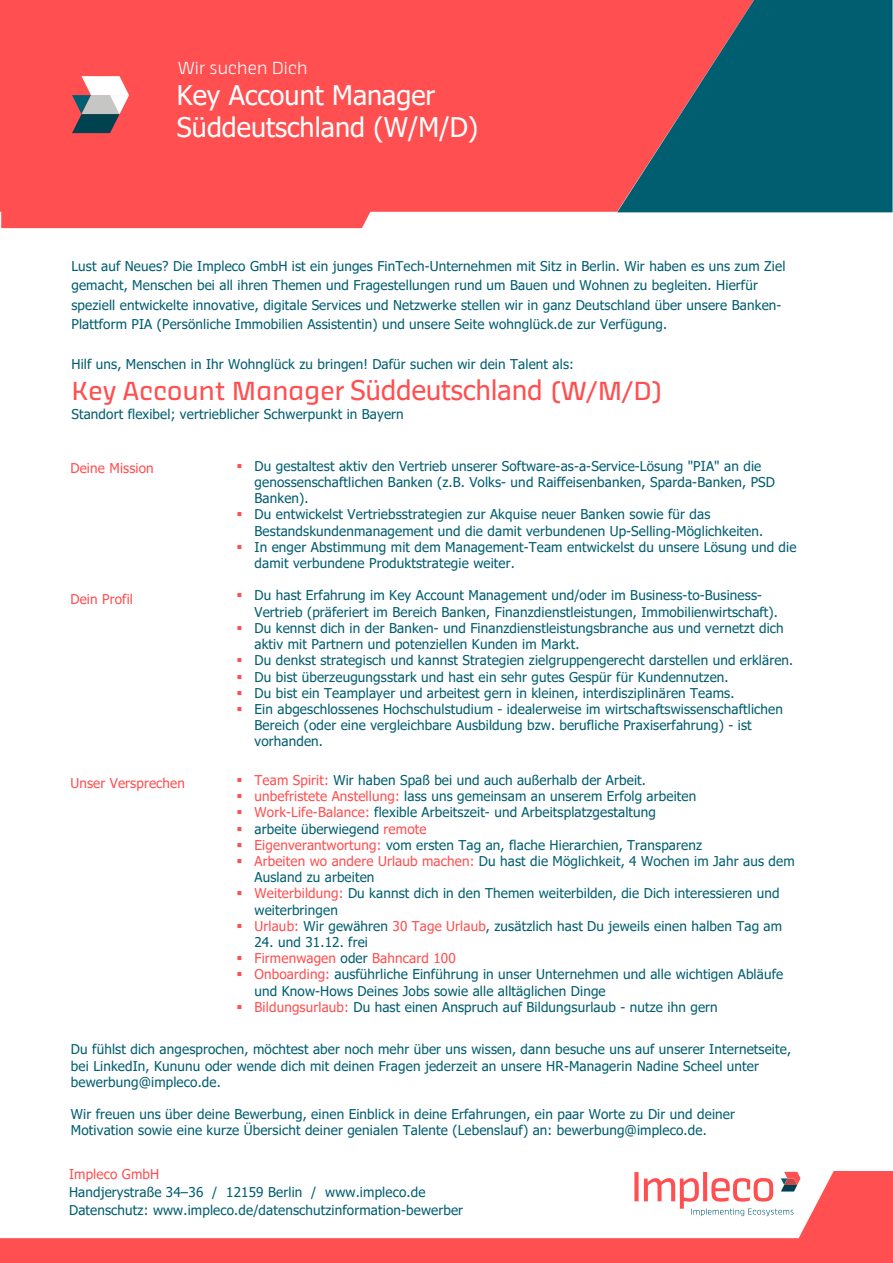
<style>
.page{position:relative;width:893px;height:1263px;background:#fff}
.page>*{position:absolute;margin:0;border:0;box-sizing:border-box;transform-origin:0 0}
.t1{font:27px "Thicker Trial";letter-spacing:.01em;color:#ff4f50}
.t2{font:27px/32.4px "Tahoma";color:#fff}
.t3{font:300 18px "Thicker";letter-spacing:.01em;color:#fff}
.t4{font:13.5px/16.2px "Tahoma";letter-spacing:.01em;color:#005e70}
.t5{font:13.5px/19.5px "Tahoma";letter-spacing:.01em;color:#005e71}
.t6{font:13.5px/16.2px "Tahoma";letter-spacing:.01em;color:#006070}
.t7{font:13.5px "Tahoma";letter-spacing:.01em;color:#ff4f50}
.s1{font-family:"Tahoma"}
.s2{color:#ff4f50}
.s3{color:#005e70}
</style>
<div class="page">
<div style="left:0;top:0;width:617px;height:212px;background:#ff4f50"></div>
<svg style="left:617px;top:0;width:275px;height:212px;background:#3f5a68"></svg>
<div style="left:1px;top:179px;width:386px;height:49px;background:#ff4f50"></div>
<svg style="left:72px;top:76px;width:57px;height:57px"></svg>
<div style="left:0;top:1171px;width:893px;height:92px;background:#ff4f50"></div>
<div style="left:0;top:1171px;width:834px;height:67px;background:#fff"></div>
<div style="left:634px;top:1172px;width:5px;height:29px;background:#ff4f50"></div>
<svg style="left:644px;top:1172px;width:156px;height:44px"></svg>
<h2 class="t3" style="left:178px;top:57px;width:131px">Wir suchen Dich</h2>
<h1 class="t2" style="left:177px;top:80px;width:303px">Key Account Manager<br>Süddeutschland (W/M/D)</h1>
<p class="t5" style="left:71px;top:257px;width:715px">Lust auf Neues? Die Impleco GmbH ist ein junges FinTech-Unternehmen mit Sitz in Berlin. Wir haben es uns zum Ziel gemacht, Menschen bei all ihren Themen und Fragestellungen rund um Bauen und Wohnen zu begleiten. Hierfür speziell entwickelte innovative, digitale Services und Netzwerke stellen wir in ganz Deutschland über unsere Banken-Plattform PIA (Persönliche Immobilien Assistentin) und unsere Seite wohnglück.de zur Verfügung.</p>
<p class="t5" style="left:71px;top:355px;width:504px">Hilf uns, Menschen in Ihr Wohnglück zu bringen! Dafür suchen wir dein Talent als:</p>
<h1 class="t1" style="left:71px;top:374px;width:592px">Key Account Manager <span class="s1">Süddeutschland</span> (W/M/D)</h1>
<p class="t5" style="left:71px;top:405px;width:334px">Standort flexibel; vertrieblicher Schwerpunkt in Bayern</p>
<p class="t4" style="left:255px;top:458px;width:522px;text-indent:-18px"><span class="s2">▪</span> Du gestaltest aktiv den Vertrieb unserer Software-as-a-Service-Lösung "PIA" an die genossenschaftlichen Banken (z.B. Volks- und Raiffeisenbanken, Sparda-Banken, PSD<br>Banken).</p>
<p class="t4" style="left:255px;top:507px;width:510px;text-indent:-18px"><span class="s2">▪</span> Du entwickelst Vertriebsstrategien zur Akquise neuer Banken sowie für das<br>Bestandskundenmanagement und die damit verbundenen Up-Selling-Möglichkeiten.</p>
<p class="t4" style="left:255px;top:539px;width:543px;text-indent:-18px"><span class="s2">▪</span> In enger Abstimmung mit dem Management-Team entwickelst du unsere Lösung und die damit verbundene Produktstrategie weiter.</p>
<p class="t4" style="left:255px;top:588px;width:525px;text-indent:-18px"><span class="s2">▪</span> Du hast Erfahrung im Key Account Management und/oder im Business-to-Business-<br>Vertrieb (präferiert im Bereich Banken, Finanzdienstleistungen, Immobilienwirtschaft).</p>
<p class="t4" style="left:255px;top:621px;width:531px;text-indent:-18px"><span class="s2">▪</span> Du kennst dich in der Banken- und Finanzdienstleistungsbranche aus und vernetzt dich aktiv mit Partnern und potenziellen Kunden im Markt.</p>
<p class="t4" style="left:237px;top:653px;width:558px"><span class="s2">▪</span> Du denkst strategisch und kannst Strategien zielgruppengerecht darstellen und erklären.</p>
<p class="t4" style="left:237px;top:669px;width:494px"><span class="s2">▪</span> Du bist überzeugungsstark und hast ein sehr gutes Gespür für Kundennutzen.</p>
<p class="t4" style="left:237px;top:685px;width:499px"><span class="s2">▪</span> Du bist ein Teamplayer und arbeitest gern in kleinen, interdisziplinären Teams.</p>
<p class="t4" style="left:255px;top:702px;width:530px;text-indent:-18px"><span class="s2">▪</span> Ein abgeschlossenes Hochschulstudium - idealerweise im wirtschaftswissenschaftlichen<br>Bereich (oder eine vergleichbare Ausbildung bzw. berufliche Praxiserfahrung) - ist vorhanden.</p>
<p class="t4" style="left:237px;top:773px;width:411px"><span class="s2">▪ Team Spirit:</span> Wir haben Spaß bei und auch außerhalb der Arbeit.</p>
<p class="t6" style="left:237px;top:789px;width:461px"><span class="s2">▪ unbefristete Anstellung:</span> lass uns gemeinsam an unserem Erfolg arbeiten</p>
<p class="t4" style="left:237px;top:805px;width:421px"><span class="s2">▪ Work-Life-Balance:</span> flexible Arbeitszeit- und Arbeitsplatzgestaltung</p>
<p class="t4" style="left:237px;top:821px;width:191px"><span class="s2">▪</span> arbeite überwiegend <span class="s2">remote</span></p>
<p class="t6" style="left:237px;top:837px;width:467px"><span class="s2">▪ Eigenverantwortung:</span> vom ersten Tag an, flache Hierarchien, Transparenz</p>
<p class="t6" style="left:255px;top:854px;width:542px;text-indent:-18px"><span class="s2">▪ Arbeiten wo andere Urlaub machen:</span> Du hast die Möglichkeit, 4 Wochen im Jahr aus dem<br>Ausland zu arbeiten</p>
<p class="t6" style="left:255px;top:886px;width:526px;text-indent:-18px"><span class="s2">▪ Weiterbildung:</span> Du kannst dich in den Themen weiterbilden, die Dich interessieren und weiterbringen</p>
<p class="t4" style="left:237px;top:918px;width:547px"><span class="s2">▪ Urlaub:</span> Wir gewähren <span class="s2">30 Tage Urlaub</span>, zusätzlich hast Du jeweils einen halben Tag am</p>
<p class="t4" style="left:254px;top:935px;width:115px">24. und 31.12. frei</p>
<p class="t7" style="left:237px;top:949px;width:221px">▪ Firmenwagen <span class="s3">oder</span> Bahncard 100</p>
<p class="t4" style="left:255px;top:967px;width:530px;text-indent:-18px"><span class="s2">▪ Onboarding:</span> ausführliche Einführung in unser Unternehmen und alle wichtigen Abläufe und Know-Hows Deines Jobs sowie alle alltäglichen Dinge</p>
<p class="t4" style="left:237px;top:999px;width:483px"><span class="s2">▪ Bildungsurlaub:</span> Du hast einen Anspruch auf Bildungsurlaub - nutze ihn gern</p>
<p class="t4" style="left:71px;top:1042px;width:722px">Du fühlst dich angesprochen, möchtest aber noch mehr über uns wissen, dann besuche uns auf unserer Internetseite, bei LinkedIn, Kununu oder wende dich mit deinen Fragen jederzeit an unsere HR-Managerin Nadine Scheel unter bewerbung@impleco.de.</p>
<p class="t4" style="left:71px;top:1107px;width:665px">Wir freuen uns über deine Bewerbung, einen Einblick in deine Erfahrungen, ein paar Worte zu Dir und deiner<br>Motivation sowie eine kurze Übersicht deiner genialen Talente (Lebenslauf) an: bewerbung@impleco.de.</p>
<p class="t7" style="left:70px;top:459px;width:85px">Deine Mission</p>
<p class="t7" style="left:70px;top:590px;width:64px">Dein Profil</p>
<p class="t7" style="left:70px;top:774px;width:116px">Unser Versprechen</p>
<p class="t7" style="left:69px;top:1165px;width:92px">Impleco GmbH</p>
<p class="t5" style="left:69px;top:1183px;width:396px;line-height:18.5px">Handjerystraße 34–36 / 12159 Berlin / www.impleco.de<br>Datenschutz: www.impleco.de/datenschutzinformation-bewerber</p>
</div>
